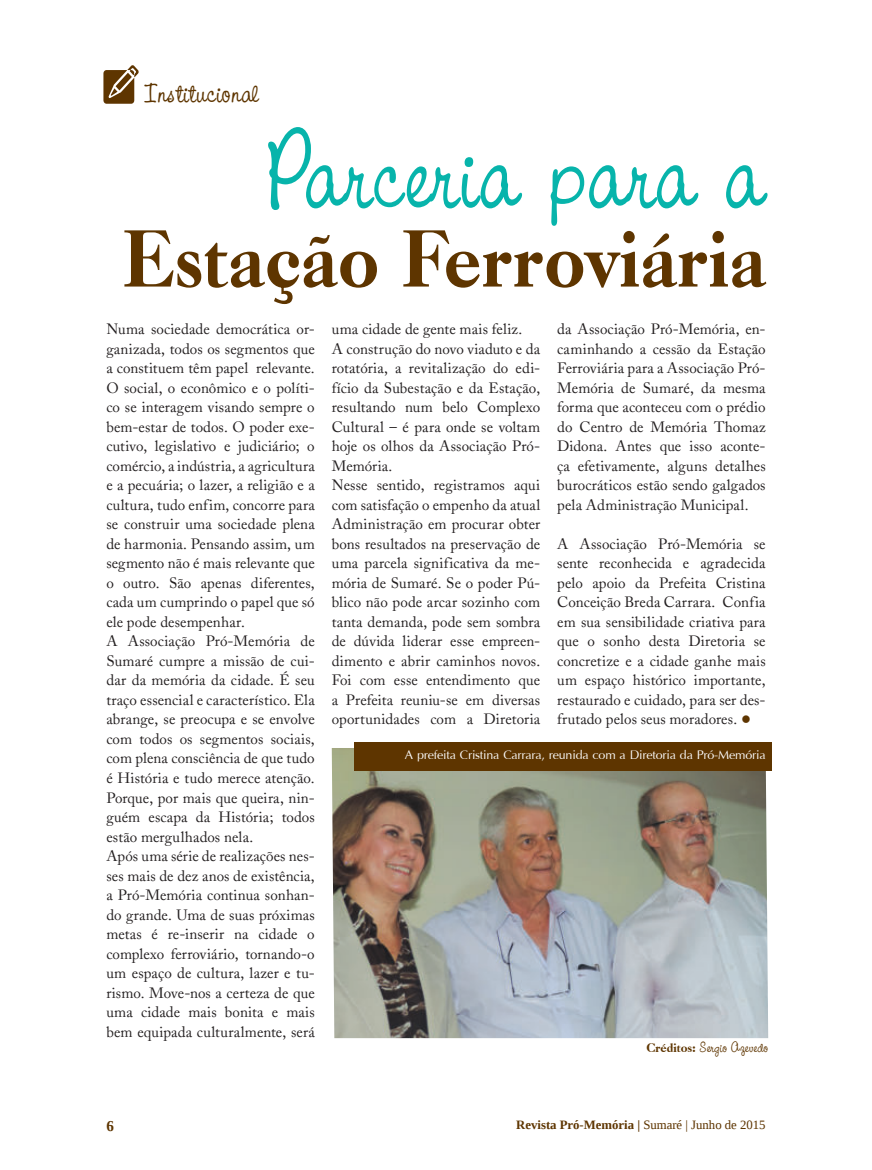
<style>
.page{position:relative;width:872px;height:1170px;background:#fff}
.page>*{position:absolute;margin:0;border:0;box-sizing:border-box;transform-origin:0 0}
.t1{font:110.25px "CAC Pinafore";letter-spacing:.01em;color:#07b4ab;scale:.93 1}
.t2{font:800 78.75px "Caslon Old Face BT";letter-spacing:.01em;color:#5e3500;scale:.93 1}
.t3{font:30px "CAC Pinafore";color:#5e3500}
.t4{font:19.5px "Iris UPC";letter-spacing:-.01em;color:#fff}
.t5{font:15px/19.5px "Adobe Caslon";letter-spacing:.005em;color:#231f20}
.t6{font:15px "CAC Pinafore";color:#5e3500}
.t7{font:700 15px "Liberation Serif";color:#5e3500}
.t8{font:700 12.75px "Liberation Serif";color:#5e3500}
.s1{font-family:"Times New Roman";font-size:30px;color:#5e3500}
.s2{font-family:"Caslon Old Face BT";font-weight:800;font-size:12px}
.s3{font-weight:400}
</style>
<div class="page">
<img style="left:332px;top:748px;width:436px;height:290px">
<svg style="left:103px;top:65px;width:36px;height:39px"></svg>
<div style="left:354px;top:742px;width:417px;height:28px;background:#5e3500"></div>
<h3 class="t3" style="left:144px;top:75px;width:116px">Institucional</h3>
<h1 class="t1" style="left:265px;top:107px;width:540px">Parceria para a</h1>
<h2 class="t2" style="left:123px;top:229px;width:692px">Estação Ferroviária</h2>
<p class="t5" style="left:106px;top:319px;width:210px">Numa sociedade democrática or&shy;ganizada, todos os segmentos que a constituem têm papel relevante.<br>O social, o econômico e o políti&shy;co se interagem visando sempre o bem-estar de todos. O poder exe&shy;cutivo, legislativo e judiciário; o comércio, a indústria, a agricultura e a pecuária; o lazer, a religião e a cultura, tudo enfim, concorre para se construir uma sociedade plena de harmonia. Pensando assim, um segmento não é mais relevante que o outro. São apenas diferentes, cada um cumprindo o papel que só ele pode desempenhar.<br>A Associação Pró-Memória de<br>Sumaré cumpre a missão de cui&shy;dar da memória da cidade. É seu traço essencial e característico. Ela abrange, se preocupa e se envolve com todos os segmentos sociais, com plena consciência de que tudo é História e tudo merece atenção.<br>Porque, por mais que queira, nin&shy;guém escapa da História; todos estão mergulhados nela.<br>Após uma série de realizações nes&shy;ses mais de dez anos de existência, a Pró-Memória continua sonhan&shy;do grande. Uma de suas próximas metas é re-inserir na cidade o complexo ferroviário, tornando-o um espaço de cultura, lazer e tu&shy;rismo. Move-nos a certeza de que uma cidade mais bonita e mais bem equipada culturalmente, será</p>
<p class="t5" style="left:332px;top:319px;width:210px">uma cidade de gente mais feliz.<br>A construção do novo viaduto e da rotatória, a revitalização do edi&shy;fício da Subestação e da Estação, resultando num belo Complexo<br>Cultural – é para onde se voltam hoje os olhos da Associação Pró-<br>Memória.<br>Nesse sentido, registramos aqui com satisfação o empenho da atual<br>Administração em procurar obter bons resultados na preservação de uma parcela significativa da me&shy;mória de Sumaré. Se o poder Pú&shy;blico não pode arcar sozinho com tanta demanda, pode sem sombra de dúvida liderar esse empreen&shy;dimento e abrir caminhos novos.<br>Foi com esse entendimento que a Prefeita reuniu-se em diversas oportunidades com a Diretoria</p>
<p class="t5" style="left:557px;top:319px;width:210px;text-align:justify">da Associação Pró-Memória, en&shy;caminhando a cessão da Estação Ferroviária para a Associação Pró-Memória de Sumaré, da mesma forma que aconteceu com o prédio do Centro de Memória Thomaz Didona. Antes que isso aconte&shy;ça efetivamente, alguns detalhes burocráticos estão sendo galgados pela Administração Municipal.</p>
<p class="t5" style="left:557px;top:534px;width:210px;text-align:justify">A Associação Pró-Memória se sente reconhecida e agradecida pelo apoio da Prefeita Cristina Conceição Breda Carrara. Confia em sua sensibilidade criativa para que o sonho desta Diretoria se concretize e a cidade ganhe mais um espaço histórico importante, restaurado e cuidado, para ser des&shy;frutado pelos seus moradores. <span class="s1">•</span></p>
<h3 class="t4" style="left:405px;top:746px;width:362px">A prefeita Cristina Carrara, reunida com a Diretoria da Pró-Memória</h3>
<p class="t6" style="left:646px;top:1038px;width:123px"><span class="s2">Créditos:</span> Sergio Azevedo</p>
<p class="t7" style="left:106px;top:1120px;width:9px">6</p>
<p class="t8" style="left:516px;top:1120px;width:251px">Revista Pró-Memória | <span class="s3">Sumaré | Junho de 2015</span></p>
</div>
